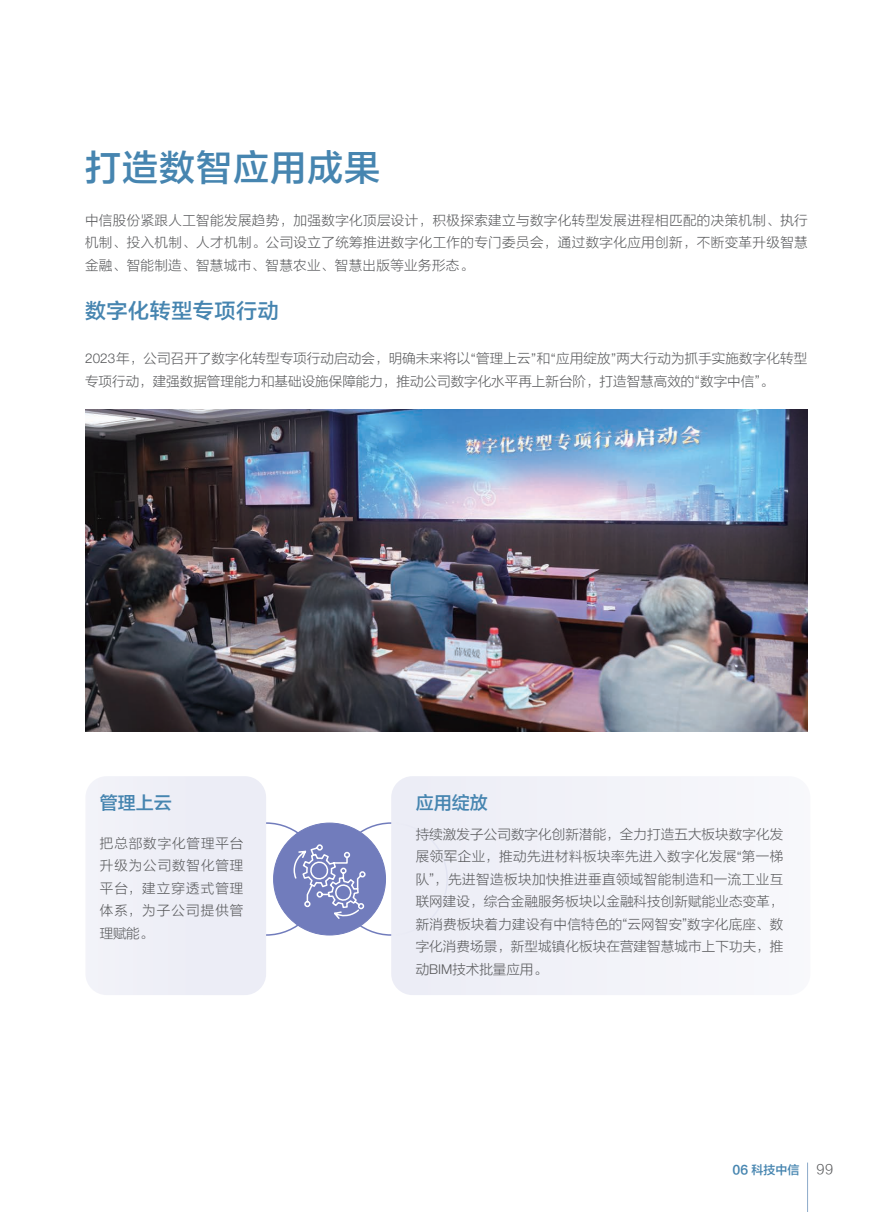
<style>
.page{position:relative;width:893px;height:1212px;background:#fff}
.page>*{position:absolute;margin:0;border:0;box-sizing:border-box;transform-origin:0 0}
.t1{font:36px "FZLTZHK GBK1 0";letter-spacing:.03em;color:#4685b0}
.t2{font:21px "FZLTZHK GBK1 0";letter-spacing:.03em;color:#4685b0}
.t3{font:18px "FZLTZHK GBK1 0";color:#4685b0}
.t4{font:13.5px/22.5px "FZLTXHK GBK1 0";letter-spacing:.01em;color:#57585a;text-align:justify}
.t5{font:13.5px "FZLTXHK";color:#57585a}
.t6{font:12px "FZLTZHK GBK1 0";color:#4685b0}
.s1{font-family:"Helvetica Neue LT Std";font-weight:300}
</style>
<div class="page">
<div style="left:274px;top:823px;width:111px;height:112px;background:#717cbc;border-radius:50%"></div>
<div style="left:85px;top:776px;width:181px;height:219px;background:#ecedf6;border-radius:21px"></div>
<div style="left:391px;top:776px;width:419px;height:219px;background:#ecedf6;border-radius:21px"></div>
<svg style="left:293px;top:844px;width:73px;height:75px"></svg>
<img style="left:85px;top:410px;width:722px;height:321px">
<hr style="left:807px;top:1162px;width:1px;height:50px;background:#8cabca">
<h1 class="t1" style="left:85px;top:148px;width:297px">打造数智应用成果</h1>
<p class="t4" style="left:85px;top:209px;width:724px">中信股份紧跟人工智能发展趋势，加强数字化顶层设计，积极探索建立与数字化转型发展进程相匹配的决策机制、执行机制、投入机制、人才机制。公司设立了统筹推进数字化工作的专门委员会，通过数字化应用创新，不断变革升级智慧金融、智能制造、智慧城市、智慧农业、智慧出版等业务形态。</p>
<h2 class="t2" style="left:85px;top:299px;width:195px">数字化转型专项行动</h2>
<p class="t4" style="left:85px;top:347px;width:724px"><span class="s1">2023</span>年，公司召开了数字化转型专项行动启动会，明确未来将以<span class="s1">“</span>管理上云<span class="s1">”</span>和<span class="s1">“</span>应用绽放<span class="s1">”</span>两大行动为抓手实施数字化转型专项行动，建强数据管理能力和基础设施保障能力，推动公司数字化水平再上新台阶，打造智慧高效的<span class="s1">“</span>数字中信<span class="s1">”</span>。</p>
<h3 class="t3" style="left:100px;top:793px;width:73px">管理上云</h3>
<p class="t4" style="left:100px;top:832px;width:145px">把总部数字化管理平台升级为公司数智化管理平台，建立穿透式管理体系，为子公司提供管理赋能。</p>
<h3 class="t3" style="left:416px;top:793px;width:73px">应用绽放</h3>
<p class="t4" style="left:416px;top:823px;width:369px">持续激发子公司数字化创新潜能，全力打造五大板块数字化发展领军企业，推动先进材料板块率先进入数字化发展<span class="s1">“</span>第一梯队<span class="s1">”</span>，先进智造板块加快推进垂直领域智能制造和一流工业互联网建设，综合金融服务板块以金融科技创新赋能业态变革，新消费板块着力建设有中信特色的<span class="s1">“</span>云网智安<span class="s1">”</span>数字化底座、数字化消费场景，新型城镇化板块在营建智慧城市上下功夫，推动<span class="s1">BIM</span>技术批量应用。</p>
<p class="t6" style="left:733px;top:1164px;width:68px">06 科技中信</p>
<p class="t5" style="left:817px;top:1162px;width:18px">99</p>
</div>
